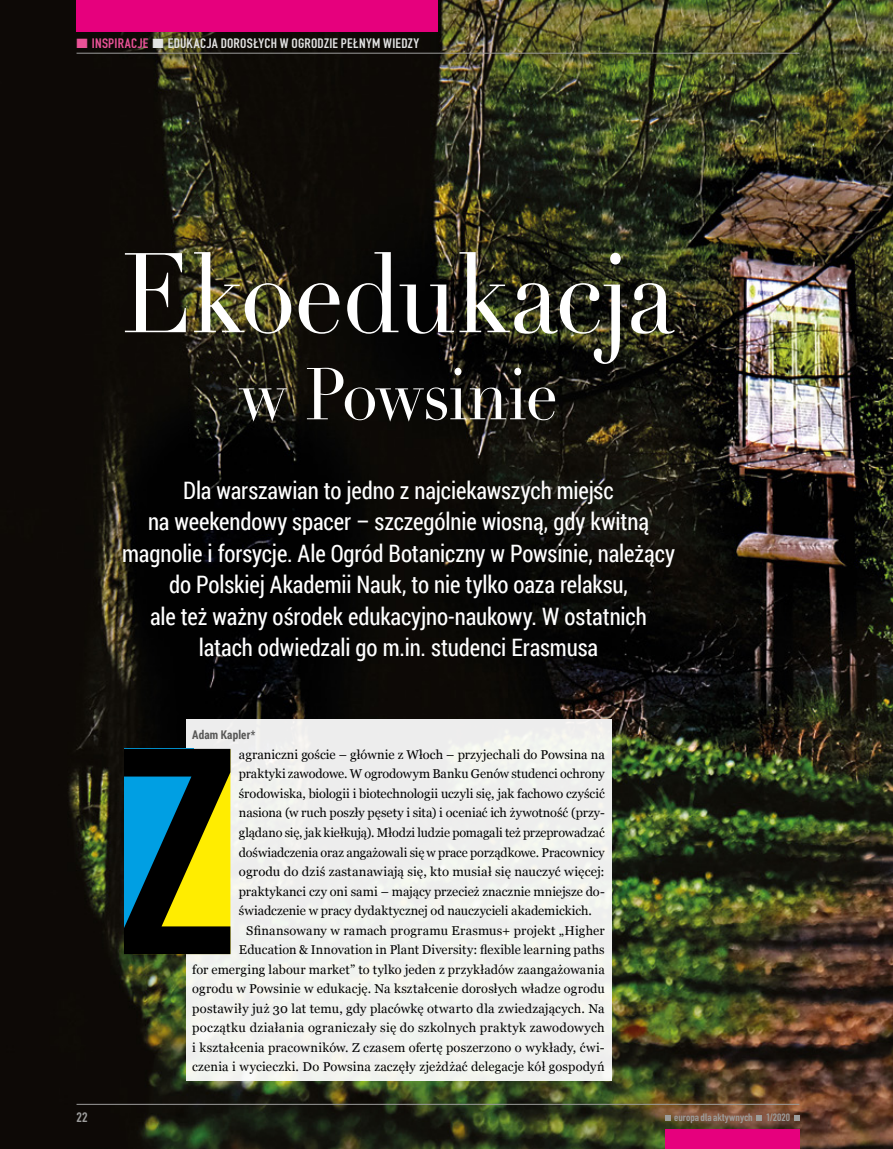
<style>
.page{position:relative;width:893px;height:1149px;background:#fff}
.page>*{position:absolute;margin:0;border:0;box-sizing:border-box;transform-origin:0 0}
.t1{font:111px "Didot";letter-spacing:-.025em;color:#fff;scale:.9 1}
.t2{font:72px "Didot";letter-spacing:-.025em;color:#fff;scale:.9 1}
.t3{font:24px/31.5px "Roboto Condensed";letter-spacing:-.005em;color:#fff;text-align:center;scale:.95 1}
.t4{font:700 13.5px "DIN Condensed";letter-spacing:.015em;color:#e3e3e3;scale:1.1 1}
.t5{font:700 13.5px "DIN Condensed";color:#9d9d9c;scale:1.1 1}
.t6{font:12.75px "Georgia";letter-spacing:.005em;color:#000}
.t7{font:700 12px "Roboto Condensed";letter-spacing:.015em;color:#575756;scale:.95 1}
.t8{font:700 10.5px "DIN Condensed";color:#9d9d9c;scale:1.1 1}
.s1{color:#ea5297}
</style>
<div class="page">
<img style="left:0;top:0;width:893px;height:1148px">
<div style="left:186px;top:719px;width:425px;height:361px;background:#eff0ee"></div>
<svg style="left:124px;top:748px;width:106px;height:205px;background:#3d5f36"></svg>
<hr style="left:77px;top:53px;width:722px;height:1px;background:#9d9d9c">
<svg style="left:665px;top:1115px;width:5px;height:5px"></svg>
<svg style="left:757px;top:1115px;width:5px;height:5px"></svg>
<svg style="left:794px;top:1115px;width:5px;height:5px"></svg>
<hr style="left:77px;top:1103px;width:722px;height:1px;background:#9d9d9c">
<div style="left:665px;top:1129px;width:134px;height:19px;background:#e6007d"></div>
<div style="left:77px;top:0;width:361px;height:32px;background:#e6007d"></div>
<p class="t4" style="left:77px;top:34px;width:313px"><span class="s1">■ INSPIRACJE</span> ■ EDUKACJA DOROSŁYCH W OGRODZIE PEŁNYM WIEDZY</p>
<h1 class="t1" style="left:122px;top:227px;width:616px">Ekoedukacja</h1>
<h2 class="t2" style="left:239px;top:351px;width:356px">w Powsinie</h2>
<p class="t3" style="left:122px;top:473px;width:583px">Dla warszawian to jedno z najciekawszych miejsc<br>na weekendowy spacer – szczególnie wiosną, gdy kwitną magnolie i forsycje. Ale Ogród Botaniczny w Powsinie, należący do Polskiej Akademii Nauk, to nie tylko oaza relaksu,<br>ale też ważny ośrodek edukacyjno-naukowy. W ostatnich latach odwiedzali go m.in. studenci Erasmusa</p>
<p class="t7" style="left:192px;top:726px;width:68px">Adam Kapler*</p>
<p class="t6" style="left:239px;top:745px;width:367px">agraniczni goście – głównie z Włoch – przyjechali do Powsina na</p>
<p class="t6" style="left:239px;top:764px;width:367px">praktyki zawodowe. W ogrodowym Banku Genów studenci ochrony</p>
<p class="t6" style="left:239px;top:784px;width:367px">środowiska, biologii i biotechnologii uczyli się, jak fachowo czyścić</p>
<p class="t6" style="left:239px;top:803px;width:367px">nasiona (w ruch poszły pęsety i sita) i oceniać ich żywotność (przy-</p>
<p class="t6" style="left:239px;top:823px;width:367px">glądano się, jak kiełkują). Młodzi ludzie pomagali też przeprowadzać</p>
<p class="t6" style="left:239px;top:842px;width:367px">doświadczenia oraz angażowali się w prace porządkowe. Pracownicy</p>
<p class="t6" style="left:239px;top:862px;width:367px">ogrodu do dziś zastanawiają się, kto musiał się nauczyć więcej:</p>
<p class="t6" style="left:239px;top:881px;width:367px">praktykanci czy oni sami – mający przecież znacznie mniejsze do-</p>
<p class="t6" style="left:239px;top:901px;width:354px">świadczenie w pracy dydaktycznej od nauczycieli akademickich.</p>
<p class="t6" style="left:246px;top:920px;width:360px">Sfinansowany w ramach programu Erasmus+ projekt „Higher</p>
<p class="t6" style="left:239px;top:940px;width:367px">Education &amp; Innovation in Plant Diversity: flexible learning paths</p>
<p class="t6" style="left:192px;top:959px;width:414px">for emerging labour market” to tylko jeden z przykładów zaangażowania</p>
<p class="t6" style="left:192px;top:979px;width:414px">ogrodu w Powsinie w edukację. Na kształcenie dorosłych władze ogrodu</p>
<p class="t6" style="left:192px;top:998px;width:414px">postawiły już 30 lat temu, gdy placówkę otwarto dla zwiedzających. Na</p>
<p class="t6" style="left:192px;top:1018px;width:414px">początku działania ograniczały się do szkolnych praktyk zawodowych</p>
<p class="t6" style="left:192px;top:1037px;width:414px">i kształcenia pracowników. Z czasem ofertę poszerzono o wykłady, ćwi-</p>
<p class="t6" style="left:192px;top:1057px;width:414px">czenia i wycieczki. Do Powsina zaczęły zjeżdżać delegacje kół gospodyń</p>
<p class="t5" style="left:77px;top:1107px;width:11px">22</p>
<p class="t8" style="left:674px;top:1109px;width:73px">europa dla aktywnych</p>
<p class="t8" style="left:766px;top:1109px;width:23px">1/2020</p>
</div>
